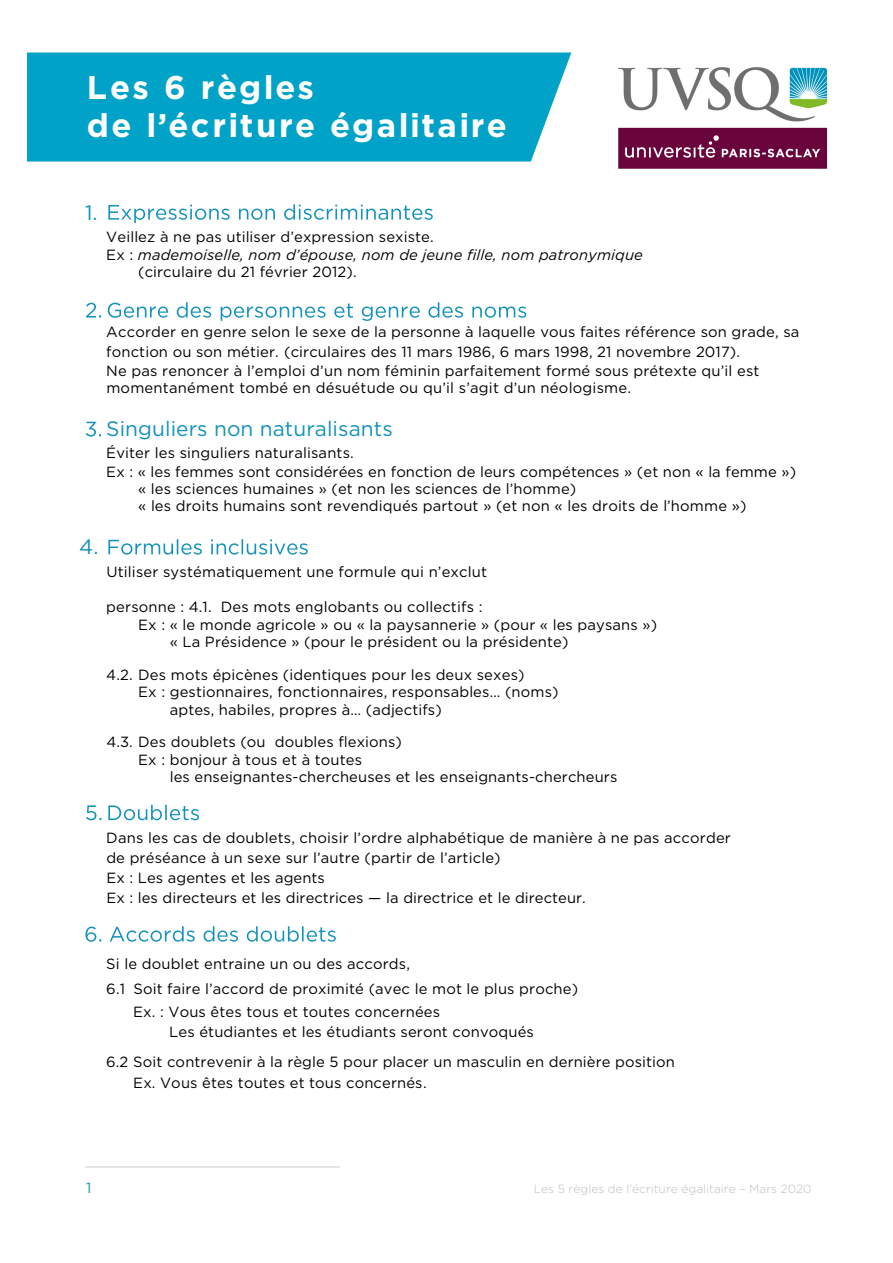
<style>
.page{position:relative;width:893px;height:1263px;background:#fff}
.page>*{position:absolute;margin:0;border:0;box-sizing:border-box;transform-origin:0 0}
.t1{font:700 32.7px/38.5px "Gotham";letter-spacing:.075em;color:#fff}
.t2{font:20.85px "Gotham";letter-spacing:.005em;color:#1292bb}
.t3{font:14.7px/20.1px "Gotham";letter-spacing:.01em;color:#000}
.t4{font:italic 14.7px "Gotham";letter-spacing:.01em;color:#000}
.t5{font:14.7px "Gotham";color:#1292bb}
.t6{font:300 11.85px "Gotham";letter-spacing:.005em;color:#bfbfbf}
.s1{font-style:normal}
</style>
<div class="page">
<div style="left:27px;top:52px;width:544px;height:110px;background:#00a3c7"></div>
<hr style="left:85px;top:1167px;width:255px;height:1px;background:#cbcbcb">
<svg style="left:108px;top:204px;width:325px;height:19px"></svg>
<svg style="left:86px;top:303px;width:15px;height:15px"></svg>
<svg style="left:108px;top:302px;width:418px;height:19px"></svg>
<svg style="left:86px;top:422px;width:15px;height:15px"></svg>
<svg style="left:108px;top:539px;width:200px;height:16px"></svg>
<svg style="left:265px;top:567px;width:36px;height:10px"></svg>
<svg style="left:86px;top:805px;width:15px;height:15px"></svg>
<svg style="left:108px;top:805px;width:91px;height:15px"></svg>
<svg style="left:85px;top:927px;width:16px;height:15px"></svg>
<svg style="left:110px;top:926px;width:226px;height:16px"></svg>
<img style="left:618px;top:67px;width:210px;height:102px">
<h1 class="t1" style="left:87px;top:68px;width:421px">Les 6 règles<br>de l’écriture égalitaire</h1>
<h2 class="t2" style="left:85px;top:199px;width:14px">1.</h2>
<p class="t3" style="left:106px;top:227px;width:329px">Veillez à ne pas utiliser d’expression sexiste.</p>
<p class="t4" style="left:106px;top:245px;width:538px"><span class="s1">Ex :</span> mademoiselle, nom d’épouse, nom de jeune fille, nom patronymique</p>
<p class="t3" style="left:138px;top:262px;width:220px">(circulaire du 21 février 2012).</p>
<p class="t3" style="left:106px;top:322px;width:694px">Accorder en genre selon le sexe de la personne à laquelle vous faites référence son grade, sa fonction ou son métier. (circulaires des 11 mars 1986, 6 mars 1998, 21 novembre 2017).</p>
<p class="t3" style="left:106px;top:362px;width:654px;line-height:17.4px">Ne pas renoncer à l’emploi d’un nom féminin parfaitement formé sous prétexte qu’il est momentanément tombé en désuétude ou qu’il s’agit d’un néologisme.</p>
<h2 class="t2" style="left:106px;top:416px;width:288px">Singuliers non naturalisants</h2>
<p class="t3" style="left:106px;top:443px;width:691px;line-height:18.9px">Éviter les singuliers naturalisants.<br>Ex : « les femmes sont considérées en fonction de leurs compétences » (et non « la femme »)</p>
<p class="t3" style="left:138px;top:480px;width:609px;line-height:17.2px">« les sciences humaines » (et non les sciences de l’homme)<br>« les droits humains sont revendiqués partout » (et non « les droits de l’homme »)</p>
<h2 class="t2" style="left:79px;top:534px;width:21px">4.</h2>
<p class="t3" style="left:106px;top:562px;width:158px">Utiliser systématique</p>
<p class="t3" style="left:306px;top:562px;width:182px">une formule qui n’exclut</p>
<p class="t3" style="left:106px;top:597px;width:377px">personne : 4.1. Des mots englobants ou collectifs :</p>
<p class="t3" style="left:138px;top:614px;width:520px">Ex : « le monde agricole » ou « la paysannerie » (pour « les paysans »)</p>
<p class="t3" style="left:170px;top:632px;width:400px">« La Présidence » (pour le président ou la présidente)</p>
<p class="t3" style="left:106px;top:664px;width:419px">4.2. Des mots épicènes (identiques pour les deux sexes)</p>
<p class="t3" style="left:138px;top:682px;width:422px">Ex : gestionnaires, fonctionnaires, responsables… (noms)</p>
<p class="t3" style="left:170px;top:699px;width:273px">aptes, habiles, propres à… (adjectifs)</p>
<p class="t3" style="left:106px;top:733px;width:297px;line-height:17.2px;text-align:center">4.3. Des doublets (ou doubles flexions)<br>Ex : bonjour à tous et à toutes</p>
<p class="t3" style="left:170px;top:767px;width:449px">les enseignantes-chercheuses et les enseignants-chercheurs</p>
<p class="t3" style="left:106px;top:827px;width:626px">Dans les cas de doublets, choisir l’ordre alphabétique de manière à ne pas accorder de préséance à un sexe sur l’autre (partir de l’article)<br>Ex : Les agentes et les agents<br>Ex : les directeurs et les directrices — la directrice et le directeur.</p>
<p class="t3" style="left:106px;top:951px;width:473px;line-height:25px">Si le doublet entraine un ou des accords,<br>6.1 Soit faire l’accord de proximité (avec le mot le plus proche)</p>
<p class="t3" style="left:169px;top:1001px;width:366px;text-indent:-36px">Ex. : Vous êtes tous et toutes concernées<br>Les étudiantes et les étudiants seront convoqués</p>
<p class="t3" style="left:133px;top:1052px;width:543px;text-indent:-27px">6.2 Soit contrevenir à la règle 5 pour placer un masculin en dernière position<br>Ex. Vous êtes toutes et tous concernés.</p>
<p class="t5" style="left:86px;top:1179px;width:7px">1</p>
<p class="t6" style="left:533px;top:1182px;width:279px">Les 5 règles de l’écriture égalitaire – Mars 2020</p>
</div>
